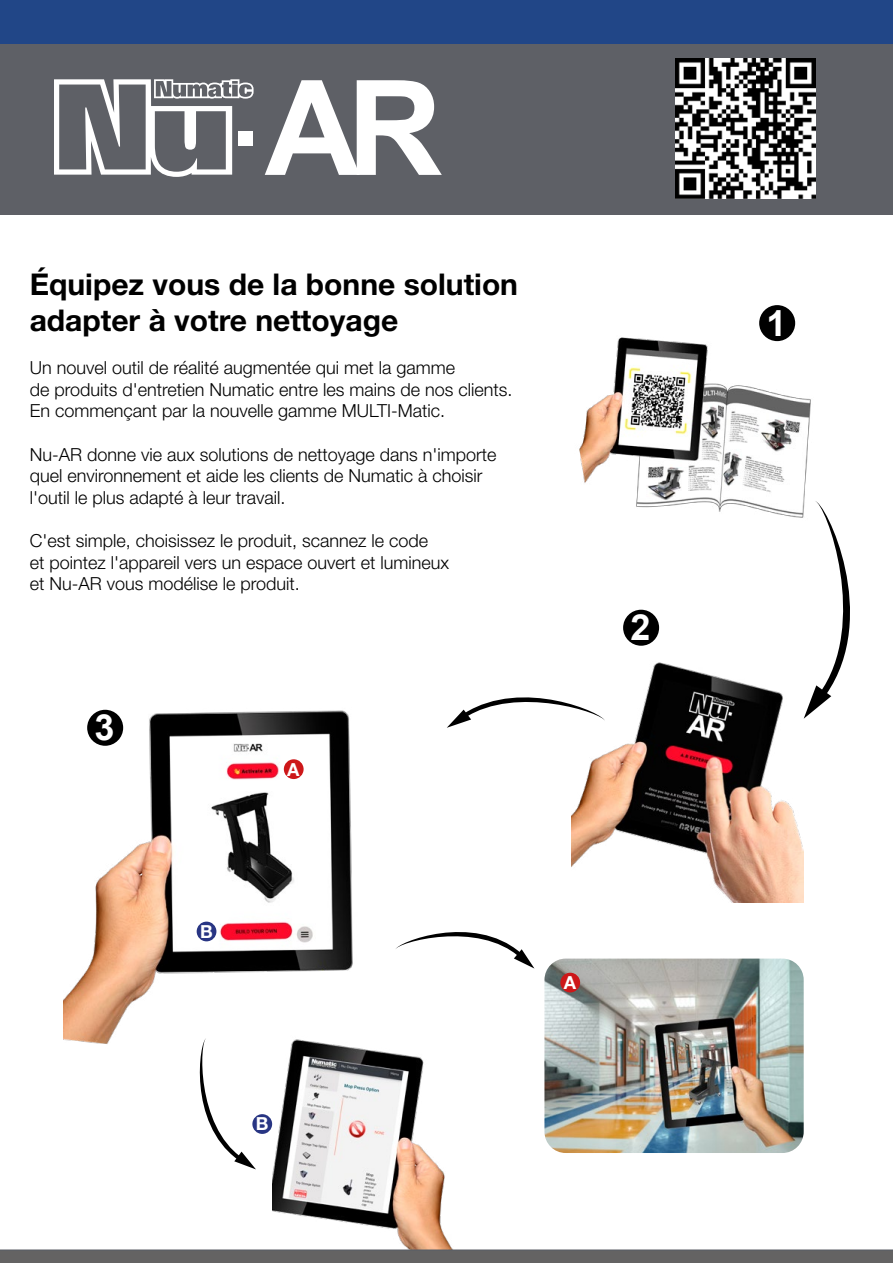
<style>
.page{position:relative;width:893px;height:1263px;background:#fff}
.page>*{position:absolute;margin:0;border:0;box-sizing:border-box;transform-origin:0 0}
.t1{font:700 36px "Arial";color:#fff}
.t2{font:700 30px/36px "Helvetica Neue LT Pro";color:#000}
.t3{font:300 18px/21.6px "Helvetica Neue LT Pro";color:#000}
.t4{font:700 18px "Helvetica Neue LT Pro";color:#fff}
</style>
<div class="page">
<img style="left:544px;top:958px;width:260px;height:195px">
<div style="left:560px;top:973px;width:20px;height:19px;background:#cd1719;border-radius:50%"></div>
<div style="left:0;top:44px;width:893px;height:171px;background:#5e6066"></div>
<svg style="left:54px;top:79px;width:200px;height:98px"></svg>
<div style="left:238px;top:131px;width:15px;height:15px;background:#fff"></div>
<svg style="left:265px;top:80px;width:177px;height:95px"></svg>
<img style="left:571px;top:637px;width:233px;height:266px">
<img style="left:579px;top:305px;width:232px;height:207px">
<svg style="left:759px;top:479px;width:91px;height:266px"></svg>
<div style="left:759px;top:305px;width:36px;height:36px;background:#000;border-radius:50%"></div>
<div style="left:623px;top:610px;width:36px;height:36px;background:#000;border-radius:50%"></div>
<svg style="left:447px;top:663px;width:179px;height:101px"></svg>
<img style="left:64px;top:709px;width:289px;height:335px">
<svg style="left:396px;top:932px;width:167px;height:74px"></svg>
<svg style="left:148px;top:1013px;width:147px;height:157px"></svg>
<div style="left:87px;top:710px;width:36px;height:36px;background:#000;border-radius:50%"></div>
<img style="left:272px;top:1029px;width:181px;height:220px">
<div style="left:284px;top:759px;width:20px;height:20px;background:#cd1719;border-radius:50%"></div>
<div style="left:252px;top:1114px;width:20px;height:20px;background:#283583;border-radius:50%"></div>
<div style="left:197px;top:922px;width:19px;height:19px;background:#283583;border-radius:50%"></div>
<svg style="left:0;top:1249px;width:893px;height:14px;background:#686768"></svg>
<div style="left:0;top:0;width:893px;height:44px;background:#214687"></div>
<img style="left:675px;top:59px;width:141px;height:140px">
<h2 class="t2" style="left:30px;top:266px;width:490px">Équipez vous de la bonne solution adapter à votre nettoyage</h2>
<p class="t3" style="left:30px;top:357px;width:484px">Un nouvel outil de réalité augmentée qui met la gamme<br>de produits d'entretien Numatic entre les mains de nos clients.<br>En commençant par la nouvelle gamme MULTI-Matic.</p>
<p class="t3" style="left:30px;top:443px;width:468px">Nu-AR donne vie aux solutions de nettoyage dans n'importe quel environnement et aide les clients de Numatic à choisir l'outil le plus adapté à leur travail.</p>
<p class="t3" style="left:30px;top:529px;width:421px">C'est simple, choisissez le produit, scannez le code<br>et pointez l'appareil vers un espace ouvert et lumineux et Nu-AR vous modélise le produit.</p>
<h1 class="t1" style="left:94px;top:702px;width:22px">3</h1>
<p class="t4" style="left:287px;top:758px;width:14px">A</p>
<h1 class="t1" style="left:630px;top:602px;width:22px">2</h1>
<p class="t4" style="left:200px;top:920px;width:14px">B</p>
<p class="t4" style="left:256px;top:1113px;width:14px">B</p>
<p class="t4" style="left:564px;top:971px;width:14px">A</p>
<h1 class="t1" style="left:766px;top:298px;width:22px">1</h1>
</div>
